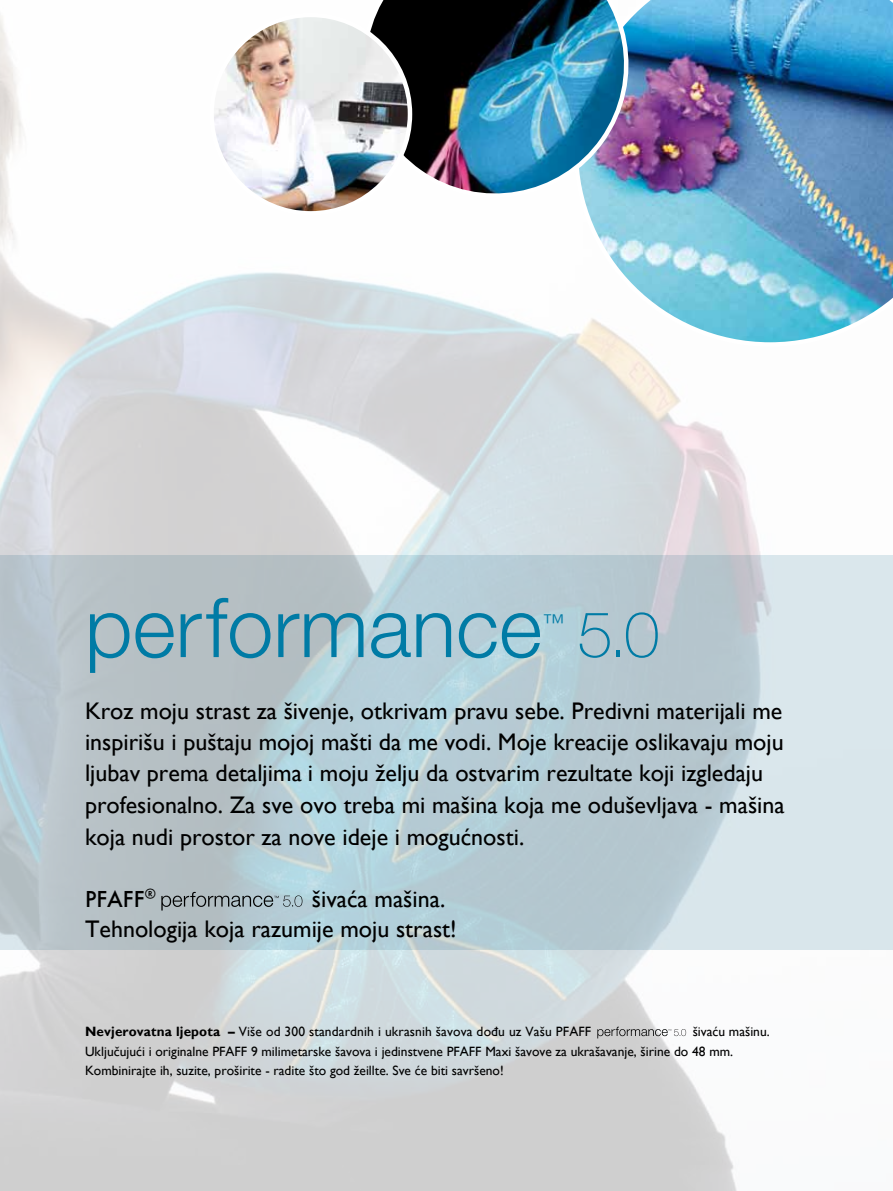
<style>
.page{position:relative;width:893px;height:1191px;background:#fff}
.page>*{position:absolute;margin:0;border:0;box-sizing:border-box;transform-origin:0 0}
.t1{font:300 82.95px "Helvetica Neue LT Pro";color:#007ba5}
.t2{font:100 63.6px "Helvetica Neue LT Pro";color:#007ba5}
.t3{font:24px/31.5px "Gill Sans";color:#000}
.t4{font:500 24px "Futura EFOP";color:#000}
.t5{font:300 22.05px "Helvetica Neue LT Pro";color:#007ba5}
.t6{font:13.5px/19.5px "Gill Sans";color:#000}
.s1{font-weight:700}
</style>
<div class="page">
<img style="left:0;top:15px;width:893px;height:1176px">
<img style="left:574px;top:0;width:319px;height:347px">
<img style="left:340px;top:0;width:310px;height:213px">
<img style="left:212px;top:15px;width:198px;height:198px;border-radius:99px">
<div style="left:209px;top:13px;width:203px;height:203px;border:4px solid #fff;border-radius:50%"></div>
<svg style="left:161px;top:892px;width:141px;height:18px"></svg>
<svg style="left:597px;top:1026px;width:89px;height:12px"></svg>
<h1 class="t1" style="left:85px;top:577px;width:458px">per formance</h1>
<p class="t5" style="left:542px;top:608px;width:24px">™</p>
<h2 class="t2" style="left:577px;top:596px;width:84px">5.0</h2>
<p class="t3" style="left:85px;top:695px;width:701px">Kroz moju strast za šivenje, otkrivam pravu sebe. Predivni materijali me inspirišu i puštaju mojoj mašti da me vodi. Moje kreacije oslikavaju moju ljubav prema detaljima i moju želju da ostvarim rezultate koji izgledaju profesionalno. Za sve ovo treba mi mašina koja me oduševljava - mašina koja nudi prostor za nove ideje i mogućnosti.</p>
<p class="t4" style="left:85px;top:885px;width:73px">PFAFF®</p>
<p class="t3" style="left:85px;top:884px;width:373px;line-height:30px;text-indent:227px">šivaća mašina.<br>Tehnologija koja razumije moju strast!</p>
<p class="t6" style="left:85px;top:1022px;width:686px;text-indent:608px">šivaću mašinu.<br>Uključujući i originalne PFAFF 9 milimetarske šavova i jedinstvene PFAFF Maxi šavove za ukrašavanje, širine do 48 mm.<br>Kombinirajte ih, suzite, proširite - radite što god žeillte. Sve će biti savršeno!</p>
<p class="t6" style="left:85px;top:1022px;width:508px"><span class="s1">Nevjerovatna ljepota –</span> Više od 300 standardnih i ukrasnih šavova dođu uz Vašu PFAFF</p>
</div>
